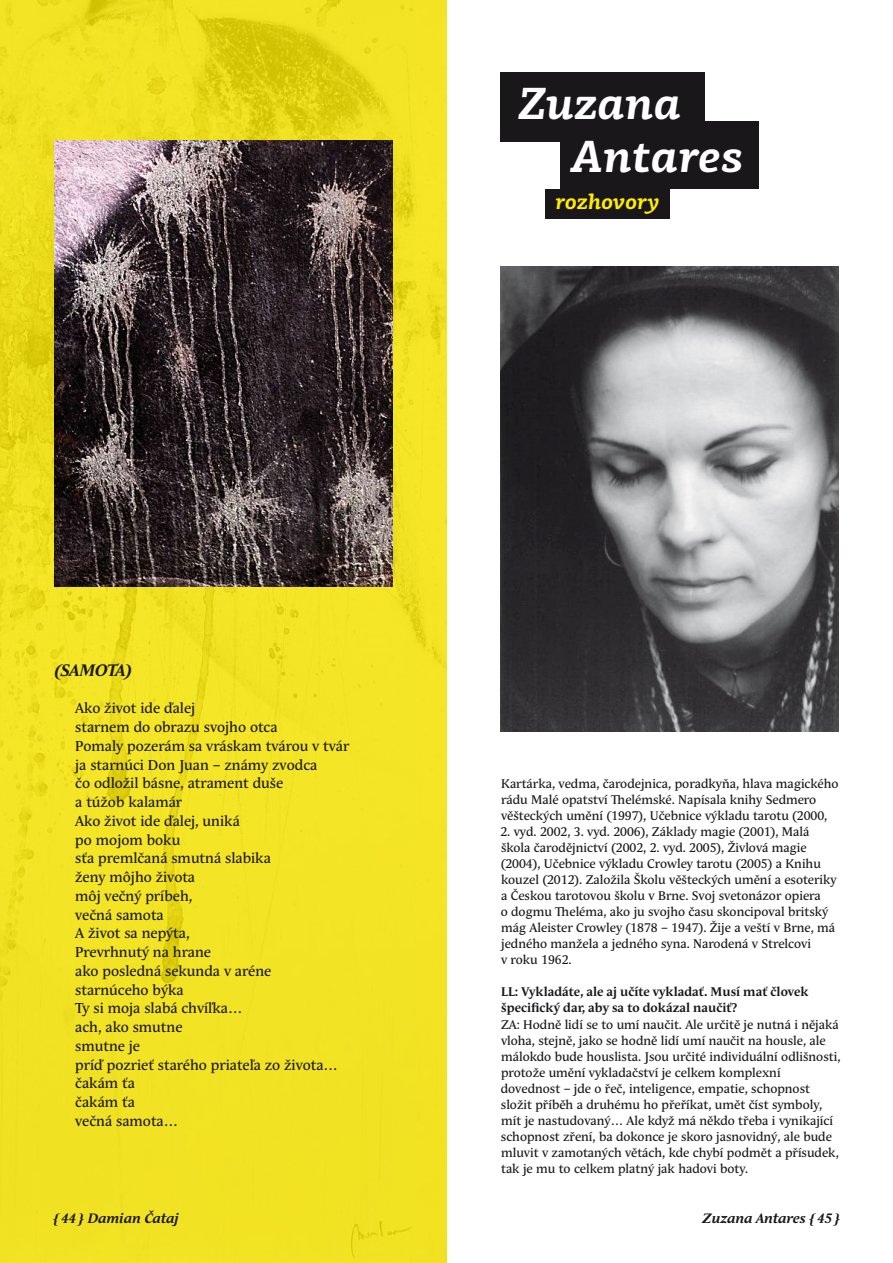
<style>
.page{position:relative;width:893px;height:1263px;background:#fff}
.page>*{position:absolute;margin:0;border:0;box-sizing:border-box;transform-origin:0 0}
.t1{font:italic 700 45.3px/52.5px "PF Centro Slab Pro";color:#fff}
.t2{font:italic 700 21.45px "PF Centro Slab Pro";color:#ffed00}
.t3{font:italic 700 16.5px "Andulka Text Pro";color:#1a171b}
.t4{font:14.25px/18.8px "Andulka Text Pro";color:#1a171b}
.t5{font:italic 700 13.5px "Andulka Text Pro";color:#1a171b}
.t6{font:12.45px/16px "Andulka Text Pro";color:#1a171b}
.t7{font:700 12.45px/16px "Andulka Text Pro";color:#1a171b}
</style>
<div class="page">
<svg style="left:0;top:0;width:446px;height:1263px;background:#f0e122"></svg>
<img style="left:54px;top:140px;width:338px;height:447px">
<img style="left:500px;top:266px;width:339px;height:465px">
<div style="left:500px;top:72px;width:205px;height:70px;background:#1a171b"></div>
<div style="left:560px;top:121px;width:199px;height:68px;background:#1a171b"></div>
<div style="left:545px;top:189px;width:125px;height:29px;background:#1a171b"></div>
<h1 class="t1" style="left:570px;top:77px;width:174px;text-indent:-52px">Zuzana<br>Antares</h1>
<h2 class="t2" style="left:555px;top:188px;width:106px">rozhovory</h2>
<h3 class="t3" style="left:54px;top:660px;width:79px">(SAMOTA)</h3>
<p class="t4" style="left:75px;top:699px;width:276px">Ako život ide ďalej<br>starnem do obrazu svojho otca<br>Pomaly pozerám sa vráskam tvárou v tvár ja starnúci Don Juan – známy zvodca<br>čo odložil básne, atrament duše<br>a túžob kalamár<br>Ako život ide ďalej, uniká<br>po mojom boku<br>sťa premlčaná smutná slabika<br>ženy môjho života<br>môj večný príbeh,<br>večná samota<br>A život sa nepýta,<br>Prevrhnutý na hrane<br>ako posledná sekunda v aréne<br>starnúceho býka<br>Ty si moja slabá chvíľka…<br>ach, ako smutne<br>smutne je<br>príď pozrieť starého priateľa zo života… čakám ťa<br>čakám ťa<br>večná samota…</p>
<p class="t6" style="left:501px;top:775px;width:339px">Kartárka, vedma, čarodejnica, poradkyňa, hlava magického rádu Malé opatství Thelémské. Napísala knihy Sedmero věšteckých umění (1997), Učebnice výkladu tarotu (2000,</p>
<p class="t6" style="left:500px;top:824px;width:338px">2. vyd. 2002, 3. vyd. 2006), Základy magie (2001), Malá škola čarodějnictví (2002, 2. vyd. 2005), Živlová magie (2004), Učebnice výkladu Crowley tarotu (2005) a Knihu kouzel (2012). Založila Školu věšteckých umění a esoteriky a Českou tarotovou školu v Brne. Svoj svetonázor opiera<br>o dogmu Theléma, ako ju svojho času skoncipoval britský mág Aleister Crowley (1878 – 1947). Žije a veští v Brne, má jedného manžela a jedného syna. Narodená v Strelcovi<br>v roku 1962.</p>
<p class="t7" style="left:501px;top:984px;width:309px">LL: Vykladáte, ale aj učíte vykladať. Musí mať človek špecifický dar, aby sa to dokázal naučiť?</p>
<p class="t6" style="left:501px;top:1016px;width:341px">ZA: Hodně lidí se to umí naučit. Ale určitě je nutná i nějaká vloha, stejně, jako se hodně lidí umí naučit na housle, ale málokdo bude houslista. Jsou určité individuální odlišnosti, protože umění vykladačství je celkem komplexní dovednost – jde o řeč, inteligence, empatie, schopnost složit příběh a druhému ho přeříkat, umět číst symboly, mít je nastudovaný… Ale když má někdo třeba i vynikající schopnost zření, ba dokonce je skoro jasnovidný, ale bude mluvit v zamotaných větách, kde chybí podmět a přísudek, tak je mu to celkem platný jak hadovi boty.</p>
<p class="t5" style="left:53px;top:1210px;width:127px">{ 44 } Damian Čataj</p>
<p class="t5" style="left:702px;top:1210px;width:139px">Zuzana Antares { 45 }</p>
</div>
